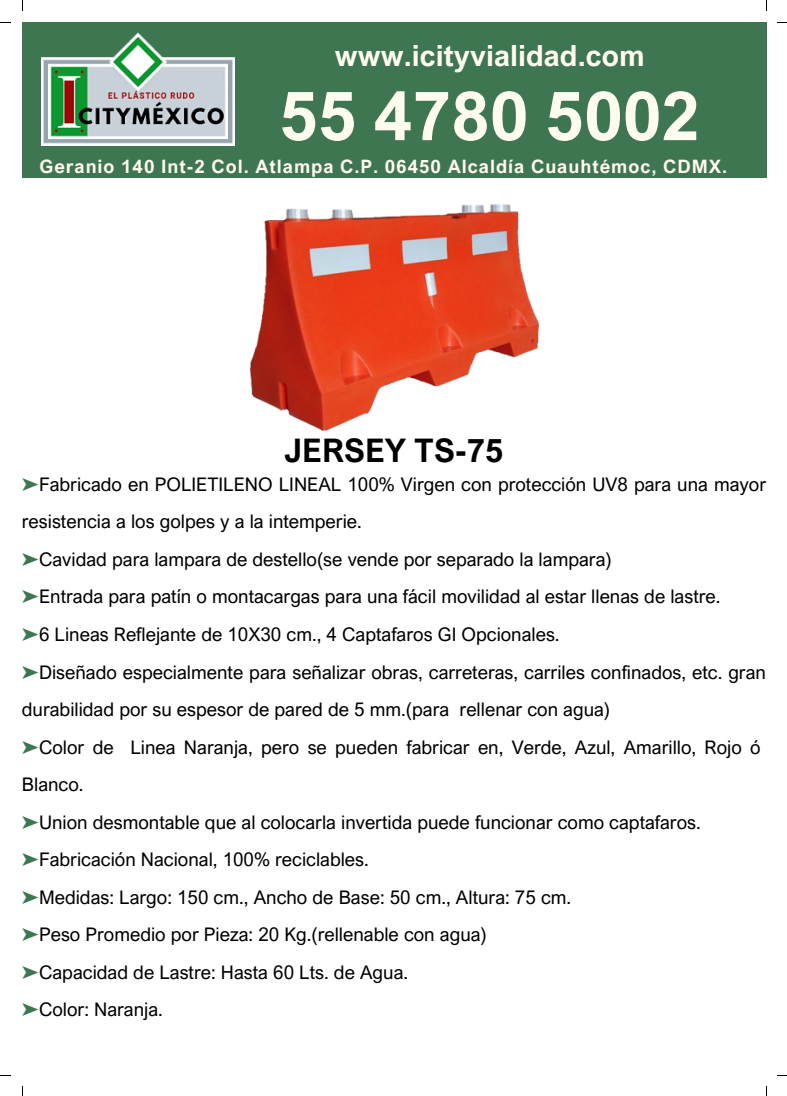
<style>
.page{position:relative;width:787px;height:1096px;background:#fff}
.page>*{position:absolute;margin:0;border:0;box-sizing:border-box;transform-origin:0 0}
.t1{font:700 68px "Arial Nova";color:#fffbef}
.t2{font:700 32.5px "Arial Nova";color:#000}
.t3{font:700 29.12px "Arial Nova";color:#fffbef}
.t4{font:18.75px/37.5px "Arial Nova";color:#000}
.t5{font:700 18.5px "Arial Nova";letter-spacing:.05em;color:#fffbef}
.s1{font-family:"Free Serif";color:#3f7652}
</style>
<div class="page">
<img style="left:249px;top:204px;width:290px;height:227px">
<div style="left:22px;top:22px;width:744px;height:155px;background:#3f7652"></div>
<img style="left:42px;top:32px;width:193px;height:113px">
<h3 class="t3" style="left:335px;top:38px;width:311px">www.icityvialidad.com</h3>
<h1 class="t1" style="left:280px;top:73px;width:422px">55 4780 5002</h1>
<p class="t5" style="left:39px;top:154px;width:689px">Geranio 140 Int-2 Col. Atlampa C.P. 06450 Alcaldía Cuauhtémoc, CDMX.</p>
<h2 class="t2" style="left:284px;top:430px;width:221px">JERSEY TS-75</h2>
<p class="t4" style="left:22px;top:465px;width:746px"><span class="s1">➤</span>Fabricado en POLIETILENO LINEAL 100% Virgen con protección UV8 para una mayor resistencia a los golpes y a la intemperie.<br><span class="s1">➤</span>Cavidad para lampara de destello(se vende por separado la lampara)<br><span class="s1">➤</span>Entrada para patín o montacargas para una fácil movilidad al estar llenas de lastre.<br><span class="s1">➤</span>6 Lineas Reflejante de 10X30 cm., 4 Captafaros GI Opcionales.<br><span class="s1">➤</span>Diseñado especialmente para señalizar obras, carreteras, carriles confinados, etc. gran durabilidad por su espesor de pared de 5 mm.(para rellenar con agua)<br><span class="s1">➤</span>Color de Linea Naranja, pero se pueden fabricar en, Verde, Azul, Amarillo, Rojo ó Blanco.<br><span class="s1">➤</span>Union desmontable que al colocarla invertida puede funcionar como captafaros. <span class="s1">➤</span>Fabricación Nacional, 100% reciclables.<br><span class="s1">➤</span>Medidas: Largo: 150 cm., Ancho de Base: 50 cm., Altura: 75 cm.<br><span class="s1">➤</span>Peso Promedio por Pieza: 20 Kg.(rellenable con agua)<br><span class="s1">➤</span>Capacidad de Lastre: Hasta 60 Lts. de Agua.<br><span class="s1">➤</span>Color: Naranja.</p>
</div>
